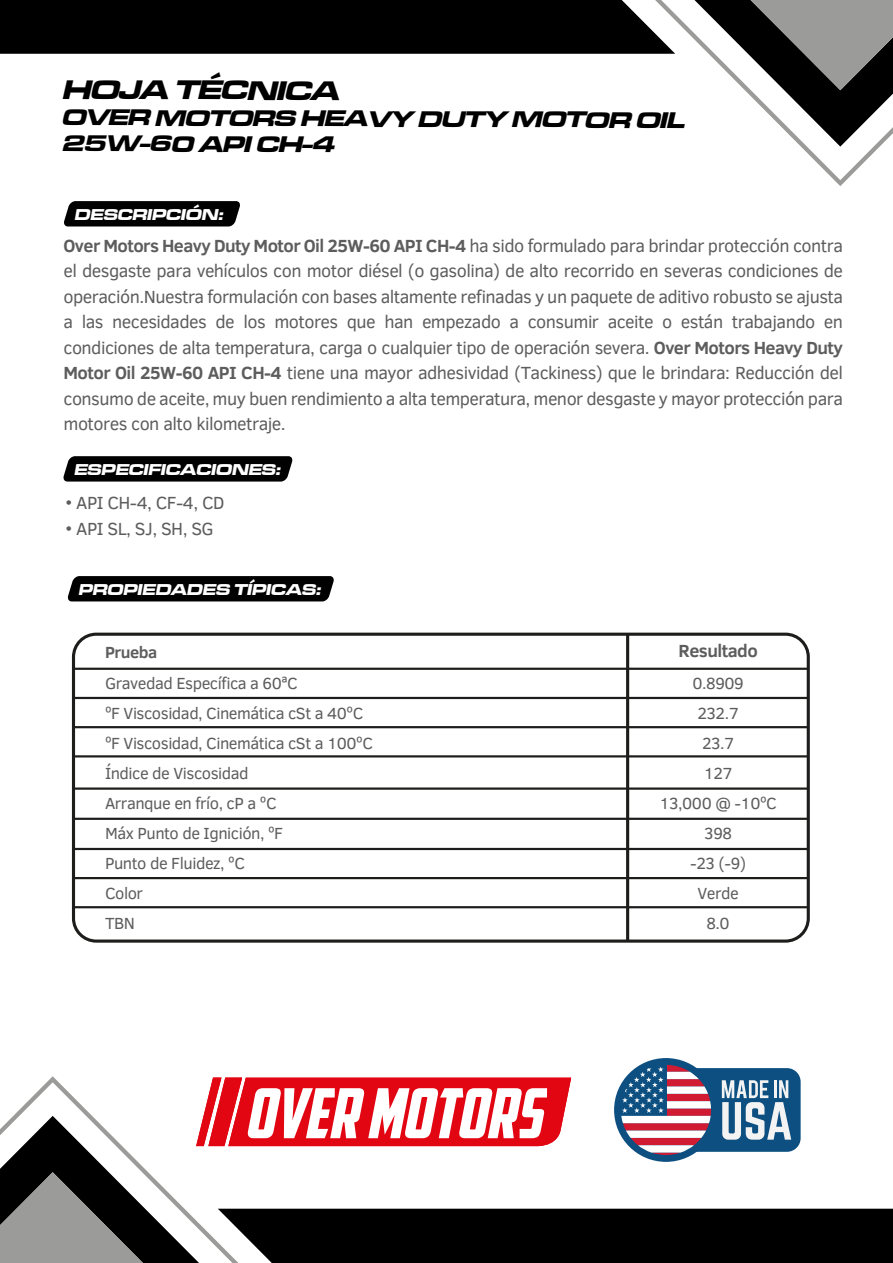
<style>
.page{position:relative;width:893px;height:1263px;background:#fff}
.page>*{position:absolute;margin:0;border:0;box-sizing:border-box;transform-origin:0 0}
.t1{font:italic 27.75px "Microgramma D Bold Exte";color:#000;scale:1.06 1}
.t2{font:italic 23.4px/25.2px "Microgramma D Bold Exte";color:#000;scale:1.06 1}
.t3{font:18px/25.5px "Clear Sans";letter-spacing:-.03em;color:#5d5d5d;text-align:justify}
.t4{font:700 18px "Clear Sans";letter-spacing:-.03em;color:#5d5d5d}
.t5{font:16.5px/30px "Clear Sans";letter-spacing:-.03em;color:#5d5d5d}
.t6{font:700 16.5px "Clear Sans";letter-spacing:-.03em;color:#5d5d5d}
.t7{font:italic 16.2px "Microgramma D Bold Exte";color:#fff}
.s1{font-weight:700}
</style>
<div class="page">
<div style="left:67px;top:576px;width:267px;height:25px;background:#010101"></div>
<hr style="left:74px;top:668px;width:734px;height:2px;background:#1d1d1b">
<hr style="left:74px;top:697px;width:734px;height:2px;background:#1d1d1b">
<hr style="left:74px;top:726px;width:734px;height:2px;background:#1d1d1b">
<hr style="left:74px;top:755px;width:734px;height:2px;background:#1d1d1b">
<hr style="left:74px;top:787px;width:734px;height:3px;background:#1d1d1b">
<hr style="left:74px;top:818px;width:734px;height:2px;background:#1d1d1b">
<hr style="left:74px;top:848px;width:734px;height:2px;background:#1d1d1b">
<hr style="left:74px;top:877px;width:734px;height:2px;background:#1d1d1b">
<hr style="left:74px;top:906px;width:734px;height:2px;background:#1d1d1b">
<div style="left:72px;top:633px;width:738px;height:310px;border:3px solid #1d1d1b;border-radius:23px"></div>
<hr style="left:626px;top:634px;width:3px;height:307px;background:#1d1d1b">
<svg style="left:0;top:0;width:893px;height:186px"></svg>
<svg style="left:64px;top:201px;width:176px;height:25px;background:#0a0a0a"></svg>
<svg style="left:63px;top:456px;width:230px;height:26px;background:#0e0e0e"></svg>
<div style="left:614px;top:1058px;width:104px;height:104px;background:#0c4f80;border-radius:50%"></div>
<svg style="left:0;top:1065px;width:893px;height:198px"></svg>
<h1 class="t1" style="left:62px;top:71px;width:271px">HOJA TÉCNICA</h1>
<p class="t2" style="left:61px;top:105px;width:596px">OVER MOTORS HEAVY DUTY MOTOR OIL<br>25W-60 APICH-4</p>
<p class="t7" style="left:74px;top:204px;width:154px">DESCRIPCIÓN:</p>
<p class="t3" style="left:63px;top:233px;width:781px"><span class="s1">Over Motors Heavy Duty Motor Oil 25W-60 API CH-4</span> ha sido formulado para brindar protección contra el desgaste para vehículos con motor diésel (o gasolina) de alto recorrido en severas condiciones de operación.Nuestra formulación con bases altamente refinadas y un paquete de aditivo robusto se ajusta a las necesidades de los motores que han empezado a consumir aceite o están trabajando en condiciones de alta temperatura, carga o cualquier tipo de operación severa. <span class="s1">Over Motors Heavy Duty Motor Oil 25W-60 API CH-4</span> tiene una mayor adhesividad (Tackiness) que le brindara: Reducción del consumo de aceite, muy buen rendimiento a alta temperatura, menor desgaste y mayor protección para motores con alto kilometraje.</p>
<p class="t7" style="left:74px;top:459px;width:212px">ESPECIFICACIONES:</p>
<p class="t3" style="left:66px;top:490px;width:160px">• API CH-4, CF-4, CD</p>
<p class="t3" style="left:66px;top:516px;width:150px">• API SL, SJ, SH, SG</p>
<p class="t7" style="left:78px;top:579px;width:248px">PROPIEDADES TÍPICAS:</p>
<p class="t6" style="left:105px;top:640px;width:54px">Prueba</p>
<p class="t4" style="left:679px;top:638px;width:81px">Resultado</p>
<p class="t5" style="left:105px;top:668px;width:269px">Gravedad Específica a 60ªC<br>ºF Viscosidad, Cinemática cSt a 40ºC ºF Viscosidad, Cinemática cSt a 100ºC<br>Índice de Viscosidad<br>Arranque en frío, cP a ºC<br>Máx Punto de Ignición, ºF<br>Punto de Fluidez, ºC<br>Color<br>TBN</p>
<p class="t5" style="left:659px;top:668px;width:119px;text-align:center">0.8909<br>232.7<br>23.7<br>127<br>13,000 @ -10ºC<br>398<br>-23 (-9)<br>Verde<br>8.0</p>
</div>
